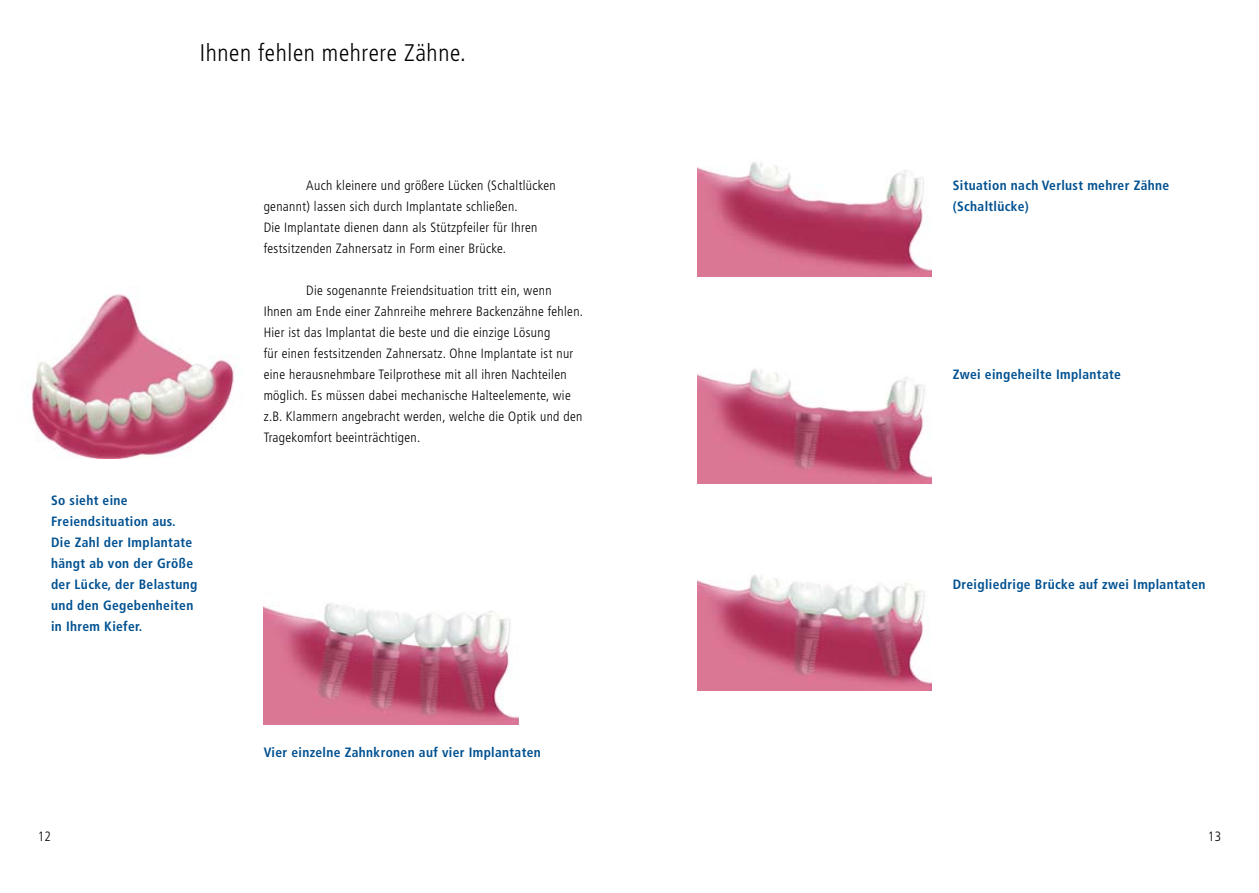
<style>
.page{position:relative;width:1259px;height:893px;background:#fff}
.page>*{position:absolute;margin:0;border:0;box-sizing:border-box;transform-origin:0 0}
.t1{font:300 condensed 24px "Frutiger";letter-spacing:.025em;color:#000}
.t2{font:300 condensed 13.5px/21px "Frutiger";letter-spacing:.025em;color:#000}
.t3{font:700 condensed 13.5px/21px "Frutiger";letter-spacing:.025em;color:#005191}
</style>
<div class="page">
<img style="left:697px;top:162px;width:234px;height:115px">
<img style="left:697px;top:369px;width:234px;height:115px">
<img style="left:697px;top:575px;width:234px;height:115px">
<img style="left:29px;top:294px;width:213px;height:165px">
<img style="left:264px;top:603px;width:255px;height:122px">
<h1 class="t1" style="left:200px;top:39px;width:267px">Ihnen fehlen mehrere Zähne.</h1>
<p class="t3" style="left:51px;top:489px;width:148px">So sieht eine<br>Freiendsituation aus.<br>Die Zahl der Implantate hängt ab von der Größe der Lücke, der Belastung und den Gegebenheiten in Ihrem Kiefer.</p>
<p class="t2" style="left:264px;top:175px;width:293px;text-indent:43px">Auch kleinere und größere Lücken (Schaltlücken genannt) lassen sich durch Implantate schließen.<br>Die Implantate dienen dann als Stützpfeiler für Ihren festsitzenden Zahnersatz in Form einer Brücke.</p>
<p class="t2" style="left:264px;top:280px;width:321px;text-indent:43px">Die sogenannte Freiendsituation tritt ein, wenn Ihnen am Ende einer Zahnreihe mehrere Backenzähne fehlen.<br>Hier ist das Implantat die beste und die einzige Lösung<br>für einen festsitzenden Zahnersatz. Ohne Implantate ist nur eine herausnehmbare Teilprothese mit all ihren Nachteilen möglich. Es müssen dabei mechanische Halteelemente, wie z.B. Klammern angebracht werden, welche die Optik und den Tragekomfort beeinträchtigen.</p>
<p class="t3" style="left:264px;top:741px;width:279px">Vier einzelne Zahnkronen auf vier Implantaten</p>
<p class="t3" style="left:952px;top:174px;width:218px">Situation nach Verlust mehrer Zähne (Schaltlücke)</p>
<p class="t3" style="left:952px;top:363px;width:170px">Zwei eingeheilte Implantate</p>
<p class="t3" style="left:952px;top:573px;width:254px">Dreigliedrige Brücke auf zwei Implantaten</p>
<p class="t2" style="left:38px;top:826px;width:15px">12</p>
<p class="t2" style="left:1208px;top:826px;width:15px">13</p>
</div>
